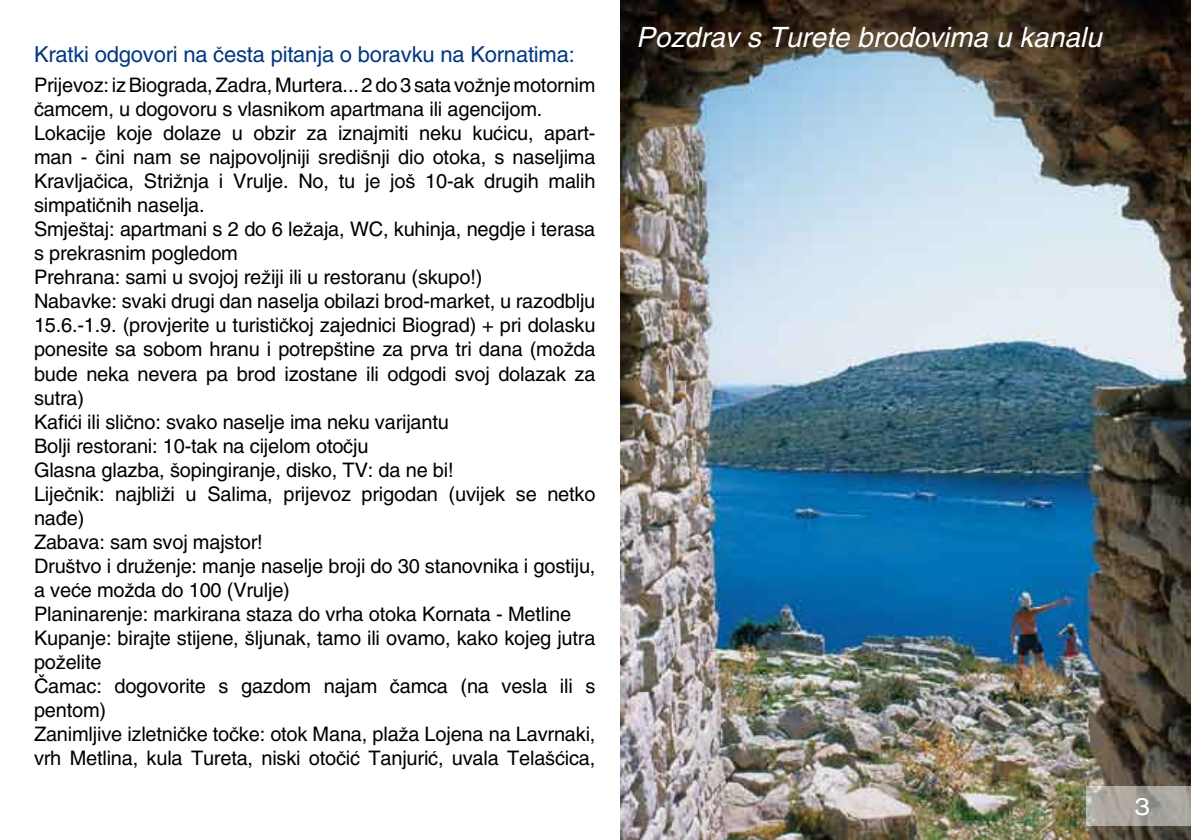
<style>
.page{position:relative;width:1191px;height:840px;background:#fff}
.page>*{position:absolute;margin:0;border:0;box-sizing:border-box;transform-origin:0 0}
.t1{font:italic 28px "Helvetica HRX";color:#fff}
.t2{font:24px "Helvetica Neue Extended HRX";color:#fff}
.t3{font:22px "Helvetica HRX";letter-spacing:-.01em;color:#003882}
.t4{font:20px/24px "Helvetica HRX";letter-spacing:-.01em;color:#000}
</style>
<div class="page">
<img style="left:620px;top:0;width:571px;height:839px">
<svg style="left:1086px;top:785px;width:105px;height:40px;background:#a8a49d"></svg>
<p class="t3" style="left:34px;top:42px;width:542px">Kratki odgovori na česta pitanja o boravku na Kornatima:</p>
<p class="t4" style="left:34px;top:73px;width:563px">Prijevoz: iz Biograda, Zadra, Murtera... 2 do 3 sata vožnje motornim čamcem, u dogovoru s vlasnikom apartmana ili agencijom.<br>Lokacije koje dolaze u obzir za iznajmiti neku kućicu, apart&shy;man - čini nam se najpovoljniji središnji dio otoka, s naseljima Kravljačica, Strižnja i Vrulje. No, tu je još 10-ak drugih malih simpatičnih naselja.<br>Smještaj: apartmani s 2 do 6 ležaja, WC, kuhinja, negdje i terasa s prekrasnim pogledom<br>Prehrana: sami u svojoj režiji ili u restoranu (skupo!)<br>Nabavke: svaki drugi dan naselja obilazi brod-market, u razodblju 15.6.-1.9. (provjerite u turističkoj zajednici Biograd) + pri dolasku ponesite sa sobom hranu i potrepštine za prva tri dana (možda bude neka nevera pa brod izostane ili odgodi svoj dolazak za sutra)<br>Kafići ili slično: svako naselje ima neku varijantu<br>Bolji restorani: 10-tak na cijelom otočju<br>Glasna glazba, šopingiranje, disko, TV: da ne bi!<br>Liječnik: najbliži u Salima, prijevoz prigodan (uvijek se netko nađe)<br>Zabava: sam svoj majstor!<br>Društvo i druženje: manje naselje broji do 30 stanovnika i gostiju, a veće možda do 100 (Vrulje)<br>Planinarenje: markirana staza do vrha otoka Kornata - Metline Kupanje: birajte stijene, šljunak, tamo ili ovamo, kako kojeg jutra poželite<br>Čamac: dogovorite s gazdom najam čamca (na vesla ili s pentom)<br>Zanimljive izletničke točke: otok Mana, plaža Lojena na Lavrnaki, vrh Metlina, kula Tureta, niski otočić Tanjurić, uvala Telašćica,</p>
<h1 class="t1" style="left:636px;top:21px;width:467px">Pozdrav s Turete brodovima u kanalu</h1>
<p class="t2" style="left:1134px;top:791px;width:18px">3</p>
</div>
